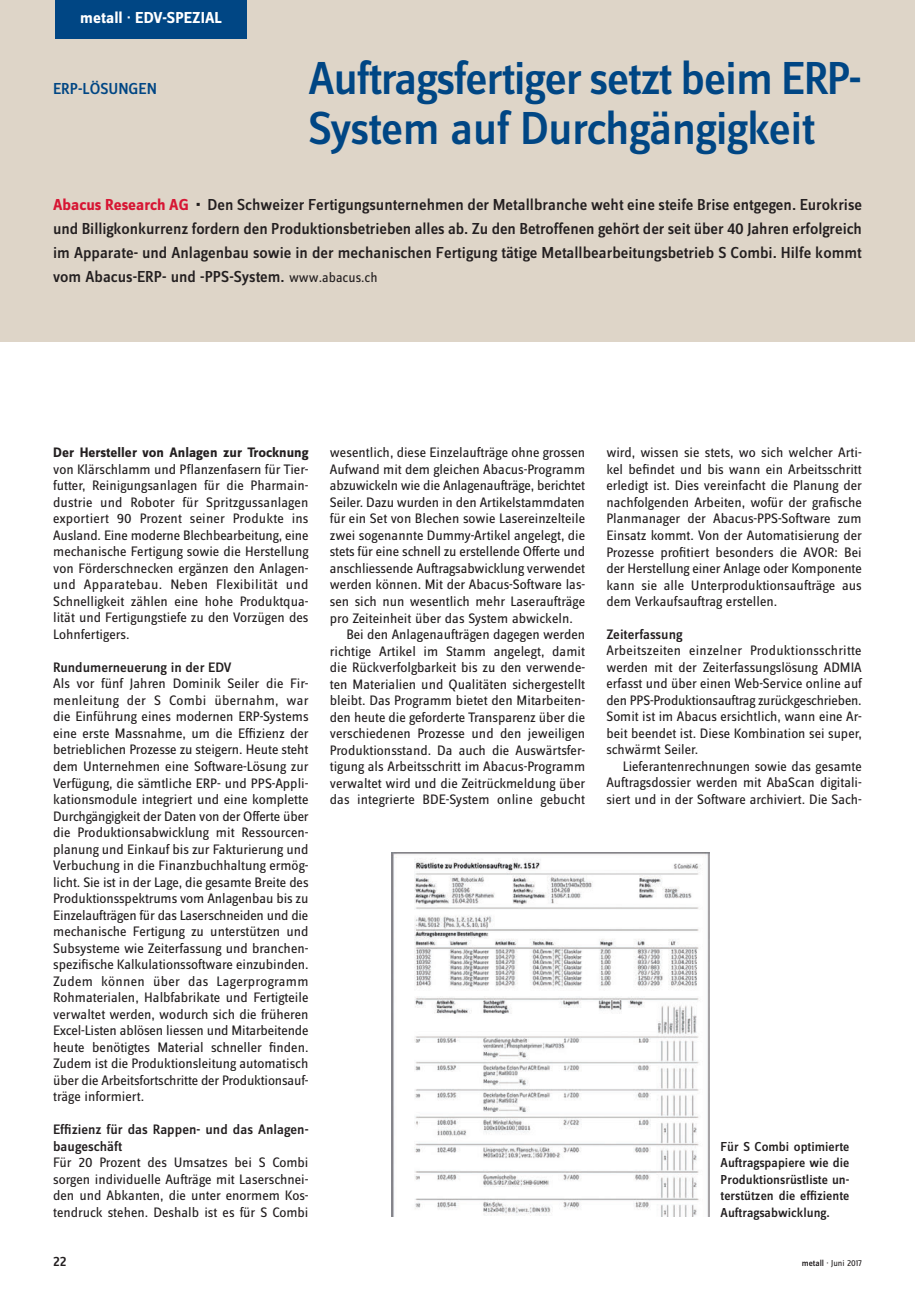
<style>
.page{position:relative;width:915px;height:1293px;background:#fff}
.page>*{position:absolute;margin:0;border:0;box-sizing:border-box;transform-origin:0 0}
.t1{font:500 48px/49.5px "Zine Sans Dis";letter-spacing:-.025em;color:#004684}
.t2{font:500 16.5px/24px "Zine Sans Dis";color:#231f20;text-align:justify}
.t3{font:700 16.5px "Zine Sans Dis";color:#fff}
.DE_rubrik_11{font:500 16.5px "Zine Sans Dis";color:#004684}
.DE_Grundtext_ohne_EZ{font:14.25px/16.5px "Zine Sans Dis";color:#231f20;text-align:justify}
.DE_Grundtext_EZ{font:14.25px/16.5px "Zine Sans Dis";color:#231f20;text-align:justify}
.DE_Grundtext_ohne_EZ-2{font:500 14.25px/16.5px "Zine Sans Dis";color:#231f20}
.t4{font:500 13.5px/16.5px "Zine Sans Dis";color:#231f20;text-align:justify}
.t5{font:9px "Zine Sans Dis";color:#231f20}
.s1{font-weight:500}
.s2{font-weight:700;color:#d71634}
.s3{font-weight:700}
.s4{font-weight:400;font-size:14.25px}
</style>
<div class="page">
<div style="left:0;top:0;width:914px;height:342px;background:#ded5c8"></div>
<div style="left:55px;top:0;width:192px;height:38px;background:#004684"></div>
<img style="left:391px;top:852px;width:318px;height:364px">
<p class="t3" style="left:80px;top:10px;width:143px">metall <span class="s1">·</span> EDV-SPEZIAL</p>
<p class="DE_rubrik_11" style="left:53px;top:81px;width:105px">ERP-LÖSUNGEN</p>
<p class="t1" style="left:308px;top:56px;width:554px">Auftragsfertiger setzt beim ERP-<br>System auf Durchgängigkeit</p>
<p class="t2" style="left:53px;top:193px;width:810px"><span class="s2">Abacus Research AG</span> <span class="s3">•</span> Den Schweizer Fertigungsunternehmen der Metallbranche weht eine steife Brise entgegen. Eurokrise und Billigkonkurrenz fordern den Produktionsbetrieben alles ab. Zu den Betroffenen gehört der seit über 40 Jahren erfolgreich im Apparate- und Anlagenbau sowie in der mechanischen Fertigung tätige Metallbearbeitungsbetrieb S Combi. Hilfe kommt vom Abacus-ERP- und -PPS-System. <span class="s4">www.abacus.ch</span></p>
<p class="DE_Grundtext_ohne_EZ" style="left:53px;top:445px;width:257px"><span class="s3">Der Hersteller von Anlagen zur Trocknung </span>von Klärschlamm und Pflanzenfasern für Tier&shy;futter, Reinigungsanlagen für die Pharmain&shy;dustrie und Roboter für Spritzgussanlagen exportiert 90 Prozent seiner Produkte ins Ausland. Eine moderne Blechbearbeitung, eine mechanische Fertigung sowie die Herstellung von Förderschnecken ergänzen den Anlagen&shy;und Apparatebau. Neben Flexibilität und Schnelligkeit zählen eine hohe Produktqua&shy;lität und Fertigungstiefe zu den Vorzügen des Lohnfertigers.</p>
<p class="DE_Grundtext_ohne_EZ-2" style="left:53px;top:659px;width:180px">Rundumerneuerung in der EDV</p>
<p class="DE_Grundtext_ohne_EZ" style="left:53px;top:676px;width:257px">Als vor fünf Jahren Dominik Seiler die Fir&shy;menleitung der S Combi übernahm, war die Einführung eines modernen ERP-Systems eine erste Massnahme, um die Effizienz der betrieblichen Prozesse zu steigern. Heute steht dem Unternehmen eine Software-Lösung zur Verfügung, die sämtliche ERP- und PPS-Appli&shy;kationsmodule integriert und eine komplette Durchgängigkeit der Daten von der Offerte über die Produktionsabwicklung mit Ressourcen&shy;planung und Einkauf bis zur Fakturierung und Verbuchung in die Finanzbuchhaltung ermög&shy;licht. Sie ist in der Lage, die gesamte Breite des Produktionsspektrums vom Anlagenbau bis zu Einzelaufträgen für das Laserschneiden und die mechanische Fertigung zu unterstützen und Subsysteme wie Zeiterfassung und branchen&shy;spezifische Kalkulationssoftware einzubinden.<br>Zudem können über das Lagerprogramm Rohmaterialen, Halbfabrikate und Fertigteile verwaltet werden, wodurch sich die früheren Excel-Listen ablösen liessen und Mitarbeitende heute benötigtes Material schneller finden.<br>Zudem ist die Produktionsleitung automatisch über die Arbeitsfortschritte der Produktionsauf&shy;träge informiert.</p>
<p class="DE_Grundtext_ohne_EZ-2" style="left:53px;top:1121px;width:257px">Effizienz für das Rappen- und das Anlagen&shy;baugeschäft</p>
<p class="DE_Grundtext_ohne_EZ" style="left:53px;top:1154px;width:257px">Für 20 Prozent des Umsatzes bei S Combi sorgen individuelle Aufträge mit Laserschnei&shy;den und Abkanten, die unter enormem Kos&shy;tendruck stehen. Deshalb ist es für S Combi</p>
<p class="DE_Grundtext_ohne_EZ" style="left:330px;top:445px;width:257px">wesentlich, diese Einzelaufträge ohne grossen Aufwand mit dem gleichen Abacus-Programm abzuwickeln wie die Anlagenaufträge, berichtet Seiler. Dazu wurden in den Artikelstammdaten für ein Set von Blechen sowie Lasereinzelteile zwei sogenannte Dummy-Artikel angelegt, die stets für eine schnell zu erstellende Offerte und anschliessende Auftragsabwicklung verwendet werden können. Mit der Abacus-Software las&shy;sen sich nun wesentlich mehr Laseraufträge pro Zeiteinheit über das System abwickeln.</p>
<p class="DE_Grundtext_EZ" style="left:330px;top:626px;width:257px;text-indent:16px">Bei den Anlagenaufträgen dagegen werden richtige Artikel im Stamm angelegt, damit die Rückverfolgbarkeit bis zu den verwende&shy;ten Materialien und Qualitäten sichergestellt bleibt. Das Programm bietet den Mitarbeiten&shy;den heute die geforderte Transparenz über die verschiedenen Prozesse und den jeweiligen Produktionsstand. Da auch die Auswärtsfer&shy;tigung als Arbeitsschritt im Abacus-Programm verwaltet wird und die Zeitrückmeldung über das integrierte BDE-System online gebucht</p>
<p class="DE_Grundtext_EZ" style="left:606px;top:445px;width:257px">wird, wissen sie stets, wo sich welcher Arti&shy;kel befindet und bis wann ein Arbeitsschritt erledigt ist. Dies vereinfacht die Planung der nachfolgenden Arbeiten, wofür der grafische Planmanager der Abacus-PPS-Software zum Einsatz kommt. Von der Automatisierung der Prozesse profitiert besonders die AVOR: Bei der Herstellung einer Anlage oder Komponente kann sie alle Unterproduktionsaufträge aus dem Verkaufsauftrag erstellen.</p>
<p class="DE_Grundtext_ohne_EZ-2" style="left:606px;top:626px;width:77px">Zeiterfassung</p>
<p class="DE_Grundtext_ohne_EZ" style="left:606px;top:643px;width:257px">Arbeitszeiten einzelner Produktionsschritte werden mit der Zeiterfassungslösung ADMIA erfasst und über einen Web-Service online auf den PPS-Produktionsauftrag zurückgeschrieben.<br>Somit ist im Abacus ersichtlich, wann eine Ar&shy;beit beendet ist. Diese Kombination sei super, schwärmt Seiler.</p>
<p class="DE_Grundtext_EZ" style="left:606px;top:758px;width:257px;text-indent:16px">Lieferantenrechnungen sowie das gesamte Auftragsdossier werden mit AbaScan digitali&shy;siert und in der Software archiviert. Die Sach-</p>
<p class="t4" style="left:720px;top:1138px;width:130px">Für S Combi optimierte Auftragspapiere wie die Produktionsrüstliste un&shy;terstützen die effiziente Auftragsabwicklung.</p>
<p class="DE_Grundtext_ohne_EZ-2" style="left:53px;top:1253px;width:15px">22</p>
<p class="t5" style="left:801px;top:1259px;width:61px"><span class="s1">metall</span> · Juni 2017</p>
</div>
